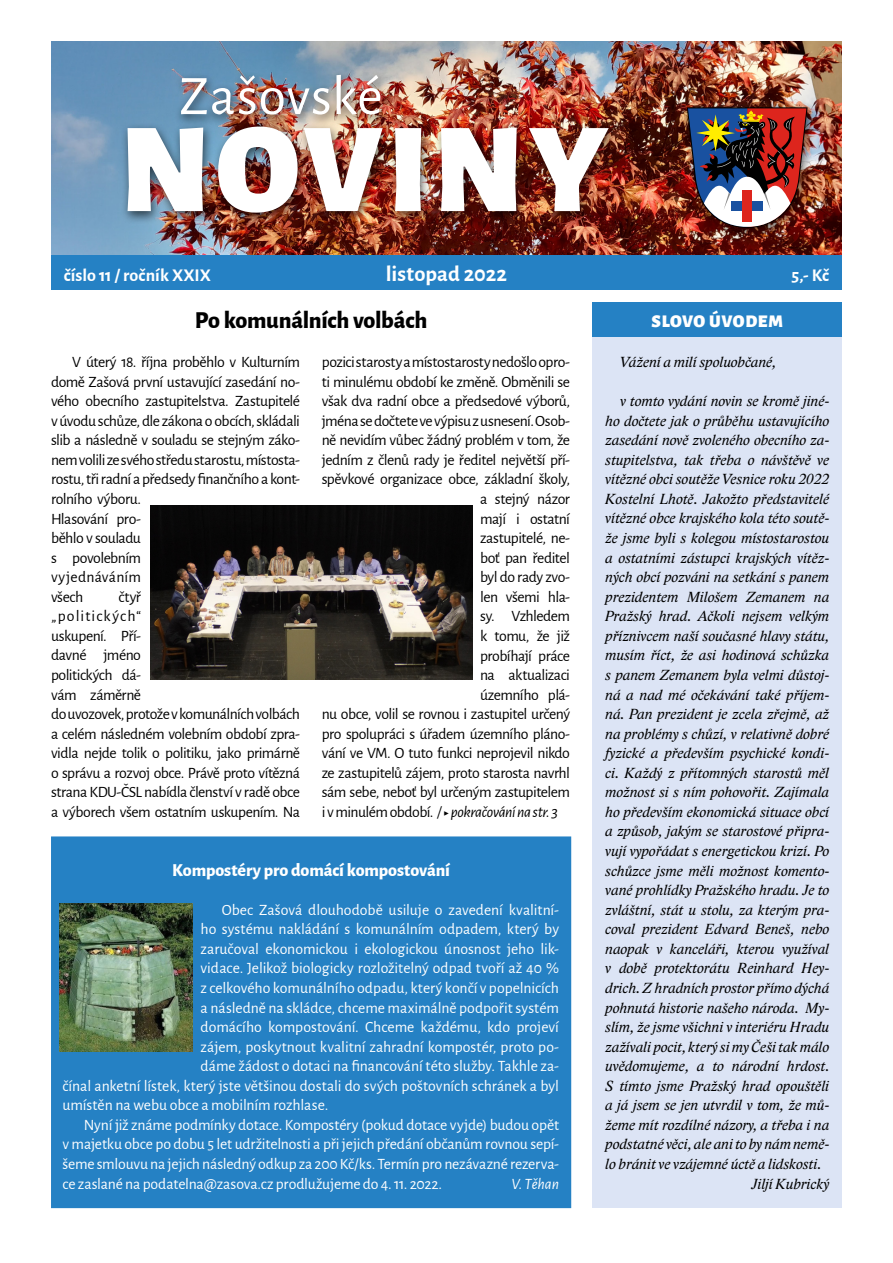
<style>
.page{position:relative;width:893px;height:1263px;background:#fff}
.page>*{position:absolute;margin:0;border:0;box-sizing:border-box;transform-origin:0 0}
.t1{font:800 24px "Alegreya Sans";letter-spacing:-.01em;color:#000}
.t2{font:700 22.5px "Alegreya Sans";color:#fff}
.t3{font:800 18px "Alegreya Sans";letter-spacing:-.005em;color:#fff}
.t4{font:700 18px "Alegreya Sans";color:#fff}
.t5{font:900 18px "Alegreya Sans";letter-spacing:.035em;color:#fff}
.t6{font:15.75px/19.5px "Alegreya Sans";letter-spacing:-.03em;color:#000}
.t7{font:15.75px "Alegreya Sans";letter-spacing:-.005em;color:#fff}
.t8{font:italic 15.75px "Alegreya Sans";letter-spacing:-.025em;color:#000}
.t9{font:italic 15.75px "Alegreya Sans";letter-spacing:-.01em;color:#fff}
.t10{font:italic 15px "Lido STF";color:#000}
.s1{font-style:normal}
</style>
<div class="page">
<img style="left:51px;top:41px;width:791px;height:214px">
<div style="left:680px;top:102px;width:138px;height:139px;background:#000;opacity:.6"></div>
<img style="left:686px;top:107px;width:122px;height:121px">
<div style="left:732px;top:201px;width:31px;height:9px;background:#1951a0"></div>
<div style="left:742px;top:190px;width:10px;height:31px;background:#dd251d"></div>
<div style="left:121px;top:121px;width:498px;height:104px;background:#000;opacity:.6"></div>
<img style="left:128px;top:127px;width:481px;height:86px">
<div style="left:175px;top:70px;width:216px;height:57px;background:#000;opacity:.6"></div>
<img style="left:181px;top:75px;width:199px;height:40px">
<div style="left:592px;top:302px;width:250px;height:906px;background:#dce4f5"></div>
<div style="left:51px;top:255px;width:791px;height:34px;background:#2581c4"></div>
<div style="left:592px;top:302px;width:250px;height:34px;background:#2581c4"></div>
<div style="left:53px;top:838px;width:517px;height:368px;background:#2581c4"></div>
<div style="left:51px;top:836px;width:520px;height:372px;border:3px solid #2581c4"></div>
<img style="left:60px;top:903px;width:133px;height:149px">
<img style="left:150px;top:505px;width:322px;height:175px">
<p class="t4" style="left:64px;top:262px;width:149px">číslo 11 / ročník XXIX</p>
<h2 class="t2" style="left:386px;top:257px;width:123px">listopad 2022</h2>
<p class="t4" style="left:791px;top:262px;width:39px">5,- Kč</p>
<p class="t5" style="left:651px;top:306px;width:133px">SLOVO ÚVODEM</p>
<h1 class="t1" style="left:195px;top:302px;width:234px">Po komunálních volbách</h1>
<p class="t6" style="left:51px;top:351px;width:251px;text-indent:21px">V úterý 18. října proběhlo v Kulturním domě Zašová první ustavující zasedání no&shy;vého obecního zastupitelstva. Zastupitelé v úvodu schůze, dle zákona o obcích, skládali slib a následně v souladu se stejným záko&shy;nem volili ze svého středu starostu, místosta&shy;rostu, tři radní a předsedy finančního a kont&shy;rolního výboru.<br>Hlasování pro-<br>běhlo v souladu<br>s povolebním<br>vyjednáváním<br>všech</p>
<p class="t6" style="left:51px;top:586px;width:251px;text-indent:68px">čtyř<br>„politických“<br>uskupení. Pří-<br>davné jméno<br>politických dá-<br>vám záměrně<br>do uvozovek, protože v komunálních volbách a celém následném volebním období zpra&shy;vidla nejde tolik o politiku, jako primárně o správu a rozvoj obce. Právě proto vítězná strana KDU-ČSL nabídla členství v radě obce a výborech všem ostatním uskupením. Na</p>
<p class="t6" style="left:322px;top:351px;width:250px">pozici starosty a místostarosty nedošlo opro-</p>
<p class="t6" style="left:322px;top:371px;width:250px">ti minulému období ke změně. Obměnili se</p>
<p class="t6" style="left:322px;top:391px;width:250px">však dva radní obce a předsedové výborů,</p>
<p class="t6" style="left:322px;top:410px;width:250px">jména se dočtete ve výpisu z usnesení. Osob-</p>
<p class="t6" style="left:322px;top:430px;width:250px">ně nevidím vůbec žádný problém v tom, že</p>
<p class="t6" style="left:322px;top:449px;width:250px">jedním z členů rady je ředitel největší pří-</p>
<p class="t6" style="left:322px;top:469px;width:250px">spěvkové organizace obce, základní školy,</p>
<p class="t6" style="left:480px;top:488px;width:91px">a stejný názor</p>
<p class="t6" style="left:480px;top:508px;width:92px">mají i ostatní</p>
<p class="t6" style="left:480px;top:528px;width:91px">zastupitelé, ne-</p>
<p class="t6" style="left:480px;top:547px;width:92px">boť pan ředitel</p>
<p class="t6" style="left:480px;top:567px;width:91px">byl do rady zvo-</p>
<p class="t6" style="left:480px;top:586px;width:91px">len všemi hla-</p>
<p class="t6" style="left:480px;top:606px;width:92px">sy. Vzhledem</p>
<p class="t6" style="left:480px;top:625px;width:92px">k tomu, že již</p>
<p class="t6" style="left:480px;top:645px;width:91px">probíhají práce</p>
<p class="t6" style="left:480px;top:664px;width:91px">na aktualizaci</p>
<p class="t6" style="left:480px;top:684px;width:91px">územního plá-</p>
<p class="t6" style="left:322px;top:704px;width:250px">nu obce, volil se rovnou i zastupitel určený</p>
<p class="t6" style="left:322px;top:723px;width:250px">pro spolupráci s úřadem územního pláno-</p>
<p class="t6" style="left:322px;top:743px;width:250px">vání ve VM. O tuto funkci neprojevil nikdo</p>
<p class="t6" style="left:322px;top:762px;width:250px">ze zastupitelů zájem, proto starosta navrhl</p>
<p class="t6" style="left:322px;top:782px;width:250px">sám sebe, neboť byl určeným zastupitelem</p>
<p class="t8" style="left:322px;top:801px;width:238px"><span class="s1">i v minulém období.</span> / ▶ pokračování na str. 3</p>
<p class="t3" style="left:172px;top:856px;width:279px">Kompostéry pro domácí kompostování</p>
<p class="t7" style="left:222px;top:899px;width:339px">Obec Zašová dlouhodobě usiluje o zavedení kvalitní-</p>
<p class="t7" style="left:201px;top:918px;width:360px">ho systému nakládání s komunálním odpadem, který by</p>
<p class="t7" style="left:201px;top:938px;width:360px">zaručoval ekonomickou i ekologickou únosnost jeho lik-</p>
<p class="t7" style="left:201px;top:958px;width:360px">vidace. Jelikož biologicky rozložitelný odpad tvoří až 40 %</p>
<p class="t7" style="left:201px;top:977px;width:360px">z celkového komunálního odpadu, který končí v popelnicích</p>
<p class="t7" style="left:201px;top:997px;width:360px">a následně na skládce, chceme maximálně podpořit systém</p>
<p class="t7" style="left:201px;top:1016px;width:360px">domácího kompostování. Chceme každému, kdo projeví</p>
<p class="t7" style="left:201px;top:1036px;width:360px">zájem, poskytnout kvalitní zahradní kompostér, proto po-</p>
<p class="t7" style="left:201px;top:1055px;width:360px">dáme žádost o dotaci na financování této služby. Takhle za-</p>
<p class="t7" style="left:63px;top:1075px;width:498px">čínal anketní lístek, který jste většinou dostali do svých poštovních schránek a byl</p>
<p class="t7" style="left:63px;top:1094px;width:267px">umístěn na webu obce a mobilním rozhlase.</p>
<p class="t7" style="left:84px;top:1114px;width:477px">Nyní již známe podmínky dotace. Kompostéry (pokud dotace vyjde) budou opět</p>
<p class="t7" style="left:63px;top:1134px;width:498px">v majetku obce po dobu 5 let udržitelnosti a při jejich předání občanům rovnou sepí-</p>
<p class="t7" style="left:63px;top:1153px;width:498px">šeme smlouvu na jejich následný odkup za 200 Kč/ks. Termín pro nezávazné rezerva-</p>
<p class="t7" style="left:63px;top:1173px;width:381px">ce zaslané na podatelna@zasova.cz prodlužujeme do 4. 11. 2022.</p>
<p class="t9" style="left:511px;top:1173px;width:49px">V. Těhan</p>
<p class="t10" style="left:620px;top:354px;width:158px">Vážení a milí spoluobčané,</p>
<p class="t10" style="left:620px;top:393px;width:211px">v tomto vydání novin se kromě jiné-</p>
<p class="t10" style="left:605px;top:413px;width:225px">ho dočtete jak o průběhu ustavujícího</p>
<p class="t10" style="left:605px;top:432px;width:225px">zasedání nově zvoleného obecního za-</p>
<p class="t10" style="left:605px;top:452px;width:225px">stupitelstva, tak třeba o návštěvě ve</p>
<p class="t10" style="left:605px;top:472px;width:225px">vítězné obci soutěže Vesnice roku 2022</p>
<p class="t10" style="left:605px;top:491px;width:225px">Kostelní Lhotě. Jakožto představitelé</p>
<p class="t10" style="left:605px;top:511px;width:225px">vítězné obce krajského kola této soutě-</p>
<p class="t10" style="left:605px;top:530px;width:225px">že jsme byli s kolegou místostarostou</p>
<p class="t10" style="left:605px;top:550px;width:225px">a ostatními zástupci krajských vítěz-</p>
<p class="t10" style="left:605px;top:569px;width:225px">ných obcí pozváni na setkání s panem</p>
<p class="t10" style="left:605px;top:589px;width:225px">prezidentem Milošem Zemanem na</p>
<p class="t10" style="left:605px;top:609px;width:225px">Pražský hrad. Ačkoli nejsem velkým</p>
<p class="t10" style="left:605px;top:628px;width:225px">příznivcem naší současné hlavy státu,</p>
<p class="t10" style="left:605px;top:648px;width:225px">musím říct, že asi hodinová schůzka</p>
<p class="t10" style="left:605px;top:667px;width:225px">s panem Zemanem byla velmi důstoj-</p>
<p class="t10" style="left:605px;top:687px;width:225px">ná a nad mé očekávání také příjem-</p>
<p class="t10" style="left:605px;top:706px;width:225px">ná. Pan prezident je zcela zřejmě, až</p>
<p class="t10" style="left:605px;top:726px;width:225px">na problémy s chůzí, v relativně dobré</p>
<p class="t10" style="left:605px;top:745px;width:225px">fyzické a především psychické kondi-</p>
<p class="t10" style="left:605px;top:765px;width:225px">ci. Každý z přítomných starostů měl</p>
<p class="t10" style="left:605px;top:785px;width:225px">možnost si s ním pohovořit. Zajímala</p>
<p class="t10" style="left:605px;top:804px;width:225px">ho především ekonomická situace obcí</p>
<p class="t10" style="left:605px;top:824px;width:225px">a způsob, jakým se starostové připra-</p>
<p class="t10" style="left:605px;top:843px;width:225px">vují vypořádat s energetickou krizí. Po</p>
<p class="t10" style="left:605px;top:863px;width:225px">schůzce jsme měli možnost komento-</p>
<p class="t10" style="left:605px;top:882px;width:225px">vané prohlídky Pražského hradu. Je to</p>
<p class="t10" style="left:605px;top:902px;width:225px">zvláštní, stát u stolu, za kterým pra-</p>
<p class="t10" style="left:605px;top:921px;width:225px">coval prezident Edvard Beneš, nebo</p>
<p class="t10" style="left:605px;top:941px;width:225px">naopak v kanceláři, kterou využíval</p>
<p class="t10" style="left:605px;top:961px;width:225px">v době protektorátu Reinhard Hey-</p>
<p class="t10" style="left:605px;top:980px;width:225px">drich. Z hradních prostor přímo dýchá</p>
<p class="t10" style="left:605px;top:1000px;width:225px">pohnutá historie našeho národa. My-</p>
<p class="t10" style="left:605px;top:1019px;width:225px">slím, že jsme všichni v interiéru Hradu</p>
<p class="t10" style="left:605px;top:1039px;width:225px">zažívali pocit, který si my Češi tak málo</p>
<p class="t10" style="left:605px;top:1058px;width:225px">uvědomujeme, a to národní hrdost.</p>
<p class="t10" style="left:605px;top:1078px;width:225px">S tímto jsme Pražský hrad opouštěli</p>
<p class="t10" style="left:605px;top:1098px;width:225px">a já jsem se jen utvrdil v tom, že mů-</p>
<p class="t10" style="left:605px;top:1117px;width:225px">žeme mít rozdílné názory, a třeba i na</p>
<p class="t10" style="left:605px;top:1137px;width:225px">podstatné věci, ale ani to by nám nemě-</p>
<p class="t10" style="left:605px;top:1156px;width:217px">lo bránit ve vzájemné úctě a lidskosti.</p>
<p class="t10" style="left:751px;top:1176px;width:79px">Jiljí Kubrický</p>
</div>
